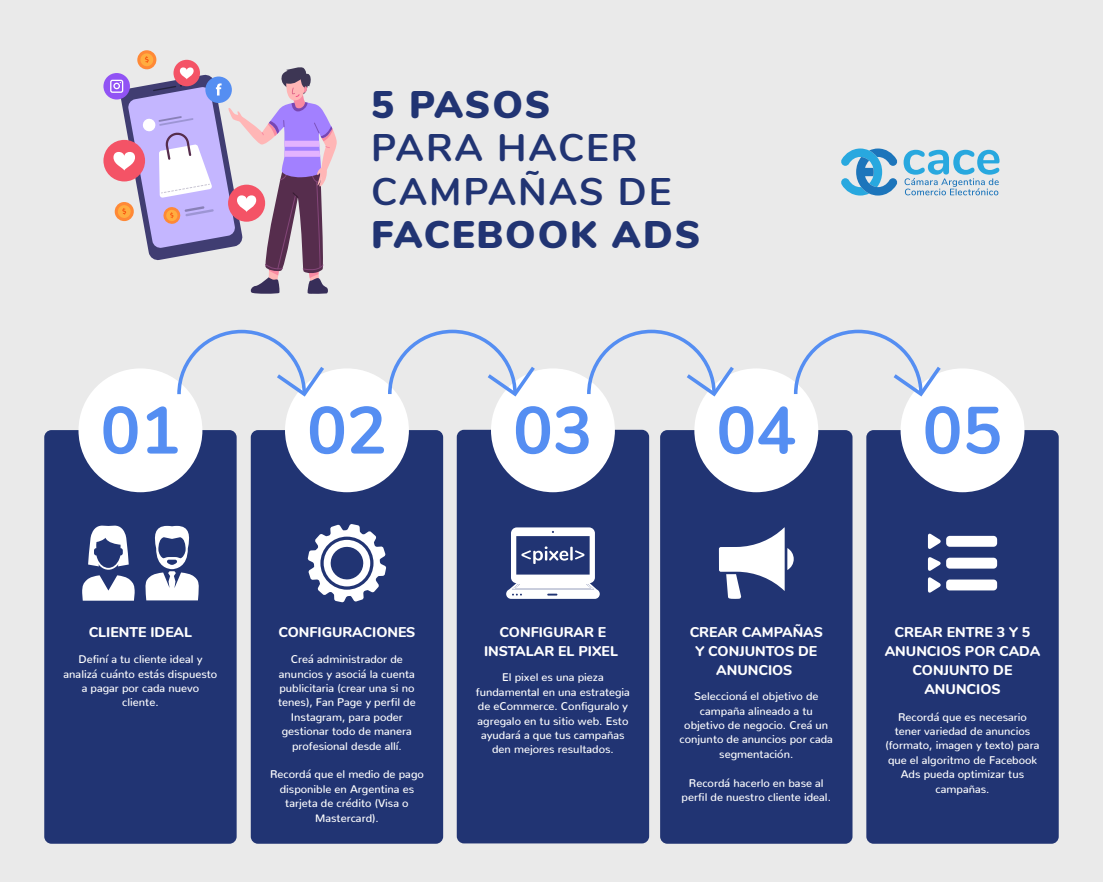
<style>
.page{position:relative;width:1103px;height:882px;background:#fff}
.page>*{position:absolute;margin:0;border:0;box-sizing:border-box;transform-origin:0 0}
.t1{font:700 66.42px "Nunito";color:#558ef2}
.t2{font:700 38.4px/43.6px "Nunito";letter-spacing:.05em;color:#213473}
.t3{font:900 38.4px "Nunito";letter-spacing:.05em;color:#213473}
.t4{font:800 14.1px/18.8px "Nunito";color:#fff;text-align:center}
.t5{font:500 11.1px/14.4px "Nunito";color:#fff;text-align:center}
</style>
<div class="page">
<div style="left:0;top:0;width:1102px;height:882px;background:#eaeaea"></div>
<svg style="left:841px;top:149px;width:158px;height:47px"></svg>
<div style="left:103px;top:140px;width:42px;height:41px;background:#f45366;border-radius:50%"></div>
<svg style="left:103px;top:73px;width:27px;height:27px"></svg>
<div style="left:110px;top:80px;width:13px;height:13px;border:1px solid #fff;border-radius:2px"></div>
<svg style="left:113px;top:50px;width:224px;height:244px"></svg>
<div style="left:44px;top:430px;width:192px;height:414px;background:#213473;border-radius:7px"></div>
<div style="left:251px;top:430px;width:192px;height:414px;background:#213473;border-radius:7px"></div>
<div style="left:456px;top:430px;width:193px;height:413px;background:#213473;border-radius:7px"></div>
<div style="left:660px;top:430px;width:192px;height:414px;background:#213473;border-radius:7px"></div>
<div style="left:866px;top:430px;width:192px;height:414px;background:#213473;border-radius:7px"></div>
<div style="left:78px;top:368px;width:124px;height:124px;background:#fff;border-radius:50%"></div>
<div style="left:285px;top:368px;width:124px;height:124px;background:#fff;border-radius:50%"></div>
<div style="left:491px;top:368px;width:123px;height:124px;background:#fff;border-radius:50%"></div>
<div style="left:694px;top:368px;width:124px;height:124px;background:#fff;border-radius:50%"></div>
<div style="left:900px;top:368px;width:124px;height:124px;background:#fff;border-radius:50%"></div>
<svg style="left:177px;top:330px;width:147px;height:67px"></svg>
<svg style="left:388px;top:330px;width:146px;height:67px"></svg>
<svg style="left:587px;top:330px;width:146px;height:67px"></svg>
<svg style="left:793px;top:330px;width:147px;height:67px"></svg>
<svg style="left:82px;top:526px;width:53px;height:75px"></svg>
<svg style="left:145px;top:526px;width:54px;height:74px"></svg>
<svg style="left:307px;top:524px;width:79px;height:78px"></svg>
<svg style="left:506px;top:527px;width:93px;height:72px"></svg>
<svg style="left:927px;top:533px;width:69px;height:60px"></svg>
<svg style="left:718px;top:527px;width:75px;height:72px"></svg>
<h2 class="t3" style="left:371px;top:76px;width:181px">5 PASOS</h2>
<h2 class="t2" style="left:371px;top:124px;width:301px">PARA HACER<br>CAMPAÑAS DE</h2>
<h2 class="t3" style="left:371px;top:207px;width:330px">FACEBOOK ADS</h2>
<h1 class="t1" style="left:101px;top:382px;width:81px">01</h1>
<h1 class="t1" style="left:307px;top:382px;width:81px">02</h1>
<h1 class="t1" style="left:513px;top:382px;width:81px">03</h1>
<h1 class="t1" style="left:716px;top:382px;width:81px">04</h1>
<h1 class="t1" style="left:922px;top:382px;width:81px">05</h1>
<p class="t4" style="left:89px;top:622px;width:105px">CLIENTE IDEAL</p>
<p class="t4" style="left:278px;top:622px;width:138px">CONFIGURACIONES</p>
<p class="t4" style="left:484px;top:622px;width:135px">CONFIGURAR E<br>INSTALAR EL PIXEL</p>
<p class="t4" style="left:689px;top:622px;width:135px">CREAR CAMPAÑAS<br>Y CONJUNTOS DE<br>ANUNCIOS</p>
<p class="t4" style="left:884px;top:622px;width:157px">CREAR ENTRE 3 Y 5<br>ANUNCIOS POR CADA<br>CONJUNTO DE<br>ANUNCIOS</p>
<p class="t5" style="left:64px;top:651px;width:155px">Definí a tu cliente ideal y analizá cuánto estás dispuesto a pagar por cada nuevo cliente.</p>
<p class="t5" style="left:278px;top:651px;width:139px">Creá administrador de anuncios y asociá la cuenta publicitaria (crear una si no tenes), Fan Page y perfil de<br>Instagram, para poder gestionar todo de manera profesional desde allí.</p>
<p class="t5" style="left:270px;top:766px;width:155px">Recordá que el medio de pago disponible en Argentina es tarjeta de crédito (Visa o<br>Mastercard).</p>
<p class="t5" style="left:476px;top:669px;width:155px">El pixel es una pieza fundamental en una estrategia de eCommerce. Configuralo y agregalo en tu sitio web. Esto ayudará a que tus campañas den mejores resultados.</p>
<p class="t5" style="left:679px;top:688px;width:155px">Seleccioná el objetivo de campaña alineado a tu objetivo de negocio. Creá un conjunto de anuncios por cada segmentación.</p>
<p class="t5" style="left:681px;top:774px;width:151px">Recordá hacerlo en base al perfil de nuestro cliente ideal.</p>
<p class="t5" style="left:885px;top:708px;width:155px">Recordá que es necesario tener variedad de anuncios (formato, imagen y texto) para que el algoritmo de Facebook<br>Ads pueda optimizar tus campañas.</p>
</div>
